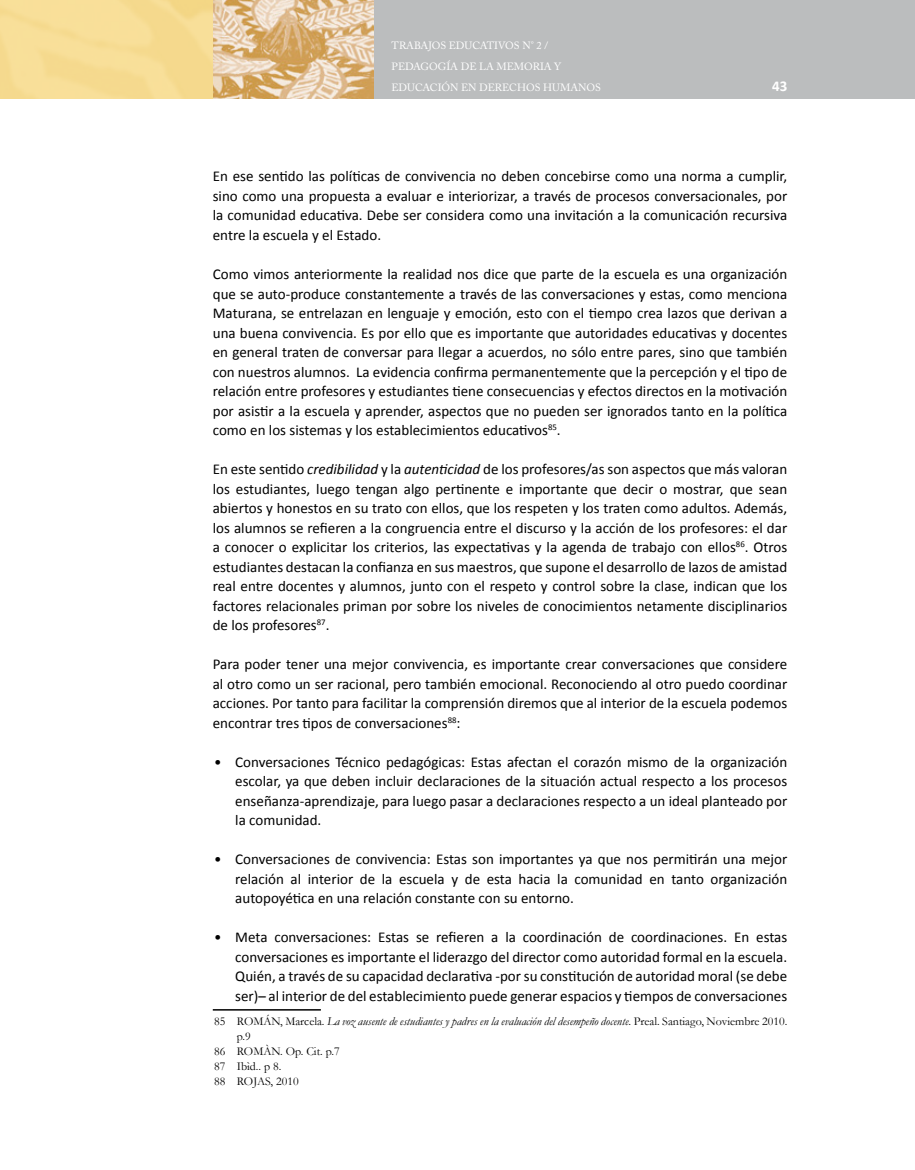
<style>
.page{position:relative;width:915px;height:1170px;background:#fff}
.page>*{position:absolute;margin:0;border:0;box-sizing:border-box;transform-origin:0 0}
.t1{font:15px/19.5px "Calibri";color:#000;text-align:justify}
.t2{font:700 15px "Calibri";color:#fff}
.t3{font:italic 12px "Garamond";color:#000}
.t4{font:12px "Garamond";color:#000}
.t5{font:10.5px/21px "Adobe Caslon Pro";color:#fff}
.s1{font-style:italic}
.s2{font-style:normal}
</style>
<div class="page">
<div style="left:372px;top:0;width:542px;height:98px;background:#bbbdbe"></div>
<img style="left:221px;top:0;width:152px;height:98px">
<img style="left:0;top:0;width:221px;height:99px">
<hr style="left:213px;top:1009px;width:108px;height:1px;background:#000">
<p class="t5" style="left:391px;top:34px;width:211px">TRABAJOS EDUCATIVOS N° 2 /<br>PEDAGOGÍA DE LA MEMORIA Y<br>EDUCACIÓN EN DERECHOS HUMANOS</p>
<p class="t2" style="left:771px;top:77px;width:17px">43</p>
<p class="t1" style="left:213px;top:167px;width:576px">En ese sentido las políticas de convivencia no deben concebirse como una norma a cumplir, sino como una propuesta a evaluar e interiorizar, a través de procesos conversacionales, por la comunidad educativa. Debe ser considera como una invitación a la comunicación recursiva entre la escuela y el Estado.</p>
<p class="t1" style="left:213px;top:264px;width:576px">Como vimos anteriormente la realidad nos dice que parte de la escuela es una organización que se auto-produce constantemente a través de las conversaciones y estas, como menciona Maturana, se entrelazan en lenguaje y emoción, esto con el tiempo crea lazos que derivan a una buena convivencia. Es por ello que es importante que autoridades educativas y docentes en general traten de conversar para llegar a acuerdos, no sólo entre pares, sino que también con nuestros alumnos. La evidencia confirma permanentemente que la percepción y el tipo de relación entre profesores y estudiantes tiene consecuencias y efectos directos en la motivación por asistir a la escuela y aprender, aspectos que no pueden ser ignorados tanto en la política como en los sistemas y los establecimientos educativos<sup>85</sup>.</p>
<p class="t1" style="left:213px;top:459px;width:576px">En este sentido <span class="s1">credibilidad</span> y la <span class="s1">autenticidad</span> de los profesores/as son aspectos que más valoran los estudiantes, luego tengan algo pertinente e importante que decir o mostrar, que sean abiertos y honestos en su trato con ellos, que los respeten y los traten como adultos. Además, los alumnos se refieren a la congruencia entre el discurso y la acción de los profesores: el dar a conocer o explicitar los criterios, las expectativas y la agenda de trabajo con ellos<sup>86</sup>. Otros estudiantes destacan la confianza en sus maestros, que supone el desarrollo de lazos de amistad real entre docentes y alumnos, junto con el respeto y control sobre la clase, indican que los factores relacionales priman por sobre los niveles de conocimientos netamente disciplinarios de los profesores<sup>87</sup>.</p>
<p class="t1" style="left:213px;top:654px;width:576px">Para poder tener una mejor convivencia, es importante crear conversaciones que considere al otro como un ser racional, pero también emocional. Reconociendo al otro puedo coordinar acciones. Por tanto para facilitar la comprensión diremos que al interior de la escuela podemos encontrar tres tipos de conversaciones<sup>88</sup>:</p>
<p class="t1" style="left:235px;top:752px;width:553px;text-indent:-21px">• Conversaciones Técnico pedagógicas: Estas afectan el corazón mismo de la organización escolar, ya que deben incluir declaraciones de la situación actual respecto a los procesos enseñanza-aprendizaje, para luego pasar a declaraciones respecto a un ideal planteado por la comunidad.</p>
<p class="t1" style="left:235px;top:849px;width:553px;text-indent:-21px">• Conversaciones de convivencia: Estas son importantes ya que nos permitirán una mejor relación al interior de la escuela y de esta hacia la comunidad en tanto organización autopoyética en una relación constante con su entorno.</p>
<p class="t1" style="left:235px;top:927px;width:553px;text-indent:-21px">• Meta conversaciones: Estas se refieren a la coordinación de coordinaciones. En estas conversaciones es importante el liderazgo del director como autoridad formal en la escuela.<br>Quién, a través de su capacidad declarativa -por su constitución de autoridad moral (se debe ser)– al interior de del establecimiento puede generar espacios y tiempos de conversaciones</p>
<p class="t3" style="left:214px;top:1013px;width:574px"><span class="s2">85 ROMÁN, Marcela.</span> La voz ausente de estudiantes y padres en la evaluación del desempeño docente<span class="s2">. Preal. Santiago, Noviembre 2010.</span></p>
<p class="t4" style="left:237px;top:1028px;width:15px">p.9</p>
<p class="t4" style="left:214px;top:1043px;width:127px">86 ROMÀN. Op. Cit. p.7</p>
<p class="t4" style="left:214px;top:1058px;width:69px">87 Ibìd.. p 8.</p>
<p class="t4" style="left:214px;top:1073px;width:86px">88 ROJAS, 2010</p>
</div>
